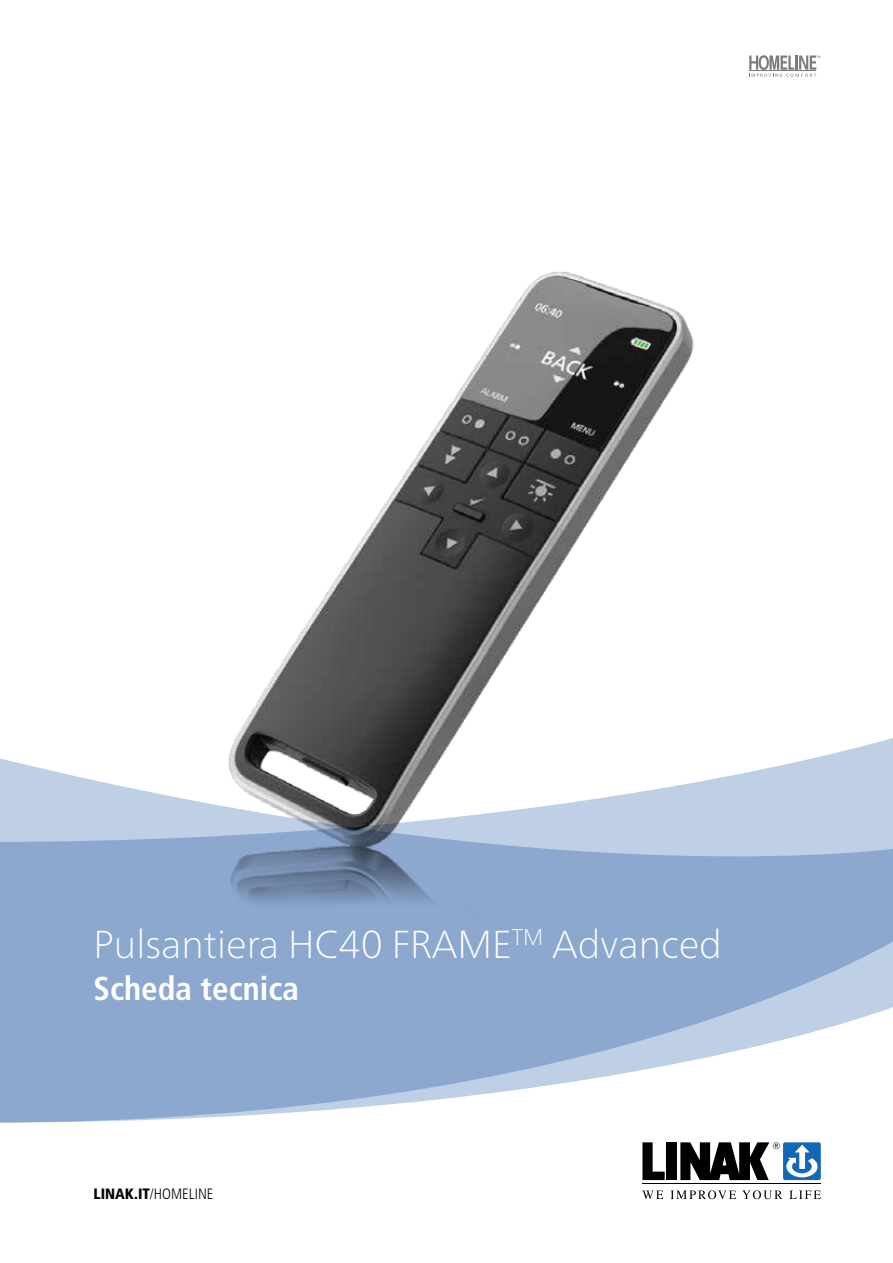
<style>
.page{position:relative;width:893px;height:1263px;background:#fff}
.page>*{position:absolute;margin:0;border:0;box-sizing:border-box;transform-origin:0 0}
.t1{font:100 39px "Frutiger Neue LT Pro";color:#fff}
.t2{font:700 condensed 33px "Frutiger LT Pro";color:#fff}
.t3{font:300 condensed 15px "Frutiger LT Pro";color:#000}
.s1{font-weight:900}
</style>
<div class="page">
<img style="left:238px;top:271px;width:456px;height:463px">
<svg style="left:229px;top:734px;width:664px;height:21px"></svg>
<svg style="left:0;top:755px;width:893px;height:368px;fill:#8da8cf"></svg>
<svg style="left:749px;top:55px;width:71px;height:22px"></svg>
<hr style="left:749px;top:71px;width:67px;height:1px;background:#7d7b80">
<svg style="left:642px;top:1142px;width:23px;height:38px"></svg>
<div style="left:666px;top:1142px;width:11px;height:38px;background:#000"></div>
<svg style="left:642px;top:1190px;width:21px;height:9px"></svg>
<svg style="left:670px;top:1190px;width:66px;height:9px"></svg>
<svg style="left:742px;top:1190px;width:40px;height:9px"></svg>
<svg style="left:789px;top:1190px;width:32px;height:9px"></svg>
<hr style="left:642px;top:1183px;width:179px;height:1px;background:#000">
<svg style="left:680px;top:1142px;width:141px;height:38px"></svg>
<p class="t1" style="left:94px;top:921px;width:630px">Pulsantiera HC40 FRAME<sup>TM</sup> Advanced</p>
<p class="t2" style="left:94px;top:969px;width:207px">Scheda tecnica</p>
<p class="t3" style="left:94px;top:1185px;width:122px"><span class="s1">LINAK.IT</span>/HOMELINE</p>
</div>
